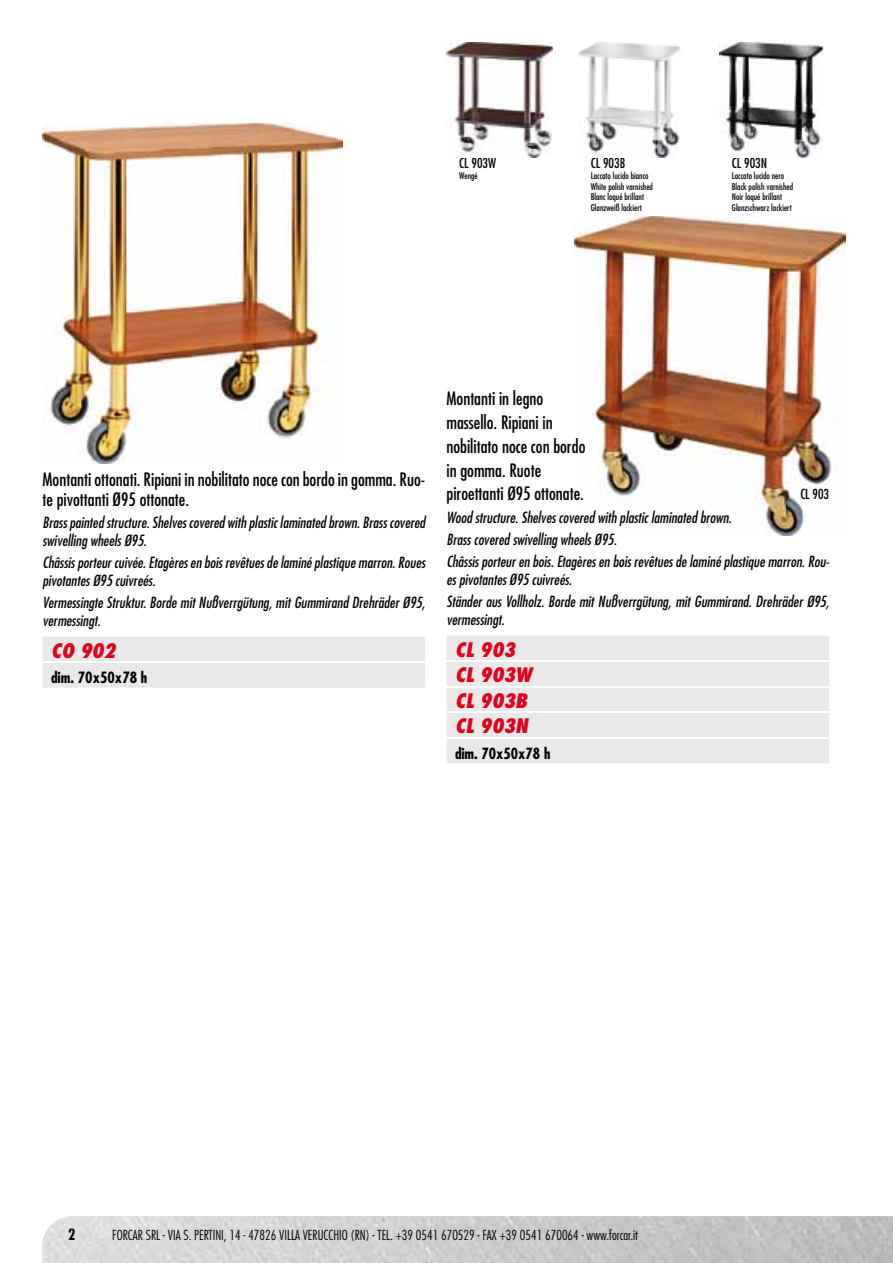
<style>
.page{position:relative;width:893px;height:1263px;background:#fff}
.page>*{position:absolute;margin:0;border:0;box-sizing:border-box;transform-origin:0 0}
.t1{font:italic 800 condensed 19.5px/25.5px "Futura";color:#e2001a}
.t2{font:condensed 18px/23.7px "Futura";color:#000}
.t3{font:700 condensed 15.15px "Futura";color:#000}
.t4{font:italic condensed 15px/22.2px "Futura";color:#000}
.t5{font:700 condensed 15px "Futura";color:#000}
.t6{font:300 condensed 13.5px "Futura";color:#000}
.t7{font:condensed 13.5px "Futura";color:#000}
.t8{font:condensed 9px/10.8px "Futura";color:#000}
</style>
<div class="page">
<img style="left:43px;top:1216px;width:850px;height:47px">
<img style="left:574px;top:217px;width:271px;height:319px">
<div style="left:446px;top:636px;width:383px;height:127px;background:#e9e9ea"></div>
<hr style="left:446px;top:660px;width:192px;height:2px;background:#fff">
<hr style="left:638px;top:660px;width:191px;height:2px;background:#fff">
<hr style="left:446px;top:686px;width:192px;height:1px;background:#fff">
<hr style="left:638px;top:686px;width:191px;height:1px;background:#fff">
<hr style="left:446px;top:711px;width:192px;height:2px;background:#fff">
<hr style="left:638px;top:711px;width:191px;height:2px;background:#fff">
<hr style="left:446px;top:737px;width:192px;height:1px;background:#fff">
<hr style="left:638px;top:737px;width:191px;height:1px;background:#fff">
<div style="left:43px;top:637px;width:382px;height:51px;background:#e9e9ea"></div>
<hr style="left:43px;top:661px;width:191px;height:2px;background:#fff">
<hr style="left:234px;top:661px;width:191px;height:2px;background:#fff">
<img style="left:43px;top:123px;width:299px;height:340px">
<img style="left:578px;top:43px;width:103px;height:114px">
<img style="left:719px;top:43px;width:103px;height:114px">
<img style="left:446px;top:43px;width:106px;height:114px">
<p class="t7" style="left:459px;top:155px;width:38px">CL 903W</p>
<p class="t8" style="left:459px;top:170px;width:20px">Wengé</p>
<p class="t7" style="left:591px;top:155px;width:36px">CL 903B</p>
<p class="t8" style="left:591px;top:170px;width:64px">Laccato lucido bianco<br>White polish varnished<br>Blanc loqué brillant<br>Glanzweiß lackiert</p>
<p class="t7" style="left:732px;top:155px;width:37px">CL 903N</p>
<p class="t8" style="left:732px;top:170px;width:63px">Laccato lucido nero<br>Black polish varnished<br>Noir loqué brillant<br>Glanzschwarz lackiert</p>
<p class="t2" style="left:43px;top:470px;width:384px;line-height:19.5px">Montanti ottonati. Ripiani in nobilitato noce con bordo in gomma. Ruo&shy;te pivottanti Ø95 ottonate.</p>
<p class="t4" style="left:43px;top:513px;width:384px;line-height:18px">Brass painted structure. Shelves covered with plastic laminated brown. Brass covered swivelling wheels Ø95.</p>
<p class="t4" style="left:43px;top:553px;width:384px;line-height:18px">Châssis porteur cuivée. Etagères en bois revêtues de laminé plastique marron. Roues pivotantes Ø95 cuivreés.</p>
<p class="t4" style="left:43px;top:594px;width:384px;line-height:18px">Vermessingte Struktur. Borde mit Nußverrgütung, mit Gummirand Drehräder Ø95, vermessingt.</p>
<h1 class="t1" style="left:51px;top:638px;width:66px">CO 902</h1>
<p class="t3" style="left:51px;top:668px;width:98px">dim. 70x50x78 h</p>
<p class="t2" style="left:446px;top:387px;width:140px">Montanti in legno massello. Ripiani in nobilitato noce con bordo in gomma. Ruote piroettanti Ø95 ottonate.</p>
<p class="t4" style="left:446px;top:506px;width:384px">Wood structure. Shelves covered with plastic laminated brown.<br>Brass covered swivelling wheels Ø95.<br>Châssis porteur en bois. Etagères en bois revêtues de laminé plastique marron. Rou-</p>
<p class="t4" style="left:446px;top:568px;width:384px">es pivotantes Ø95 cuivreés.<br>Ständer aus Vollholz. Borde mit Nußverrgütung, mit Gummirand. Drehräder Ø95,</p>
<p class="t4" style="left:446px;top:609px;width:60px">vermessingt.</p>
<h1 class="t1" style="left:455px;top:637px;width:78px">CL 903<br>CL 903W<br>CL 903B<br>CL 903N</h1>
<p class="t5" style="left:455px;top:744px;width:97px">dim. 70x50x78 h</p>
<p class="t7" style="left:800px;top:485px;width:30px">CL 903</p>
<p class="t5" style="left:68px;top:1225px;width:9px">2</p>
<p class="t6" style="left:112px;top:1227px;width:527px">FORCAR SRL - VIA S. PERTINI, 14 - 47826 VILLA VERUCCHIO (RN) - TEL. +39 0541 670529 - FAX +39 0541 670064 - www.forcar.it</p>
</div>
